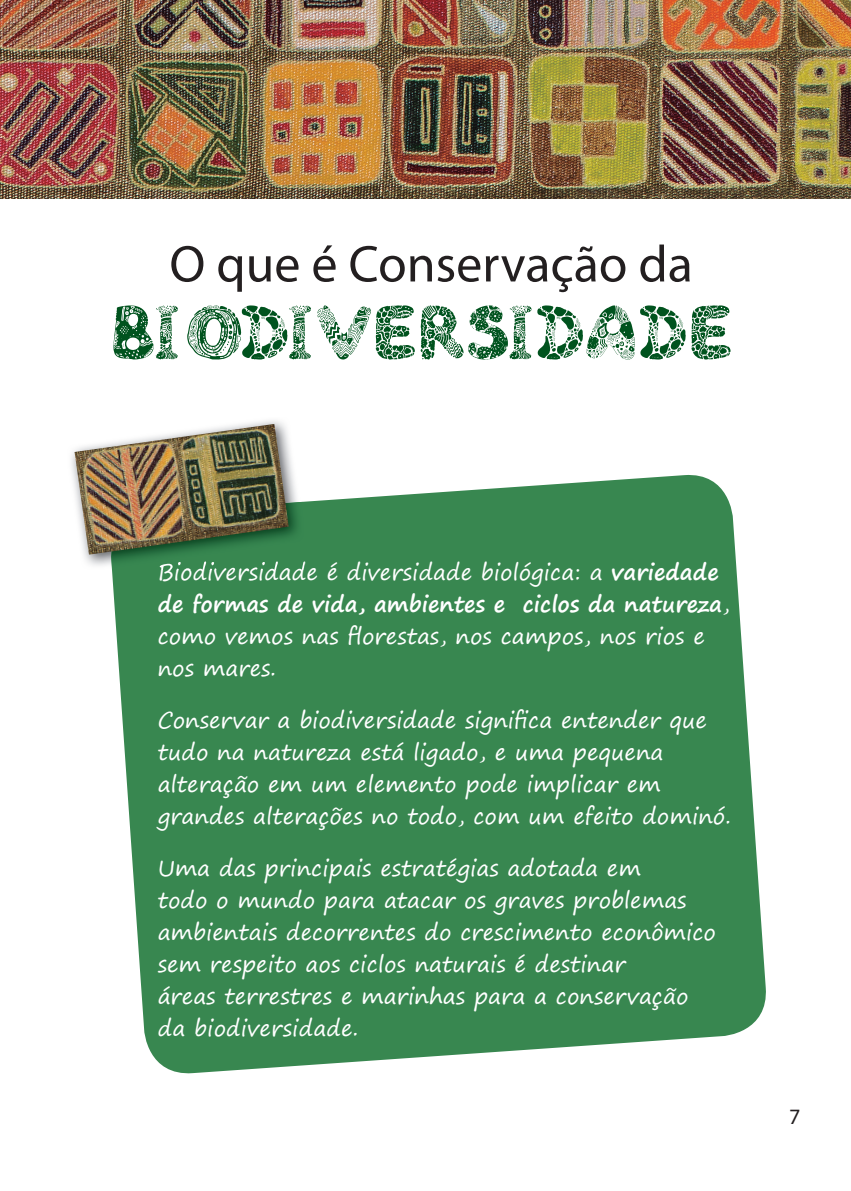
<style>
.page{position:relative;width:851px;height:1191px;background:#fff}
.page>*{position:absolute;margin:0;border:0;box-sizing:border-box;transform-origin:0 0}
.t1{font:54px "Filled ABC";letter-spacing:-.025em;color:#00531e}
.t2{font:52px "Myriad Pro";color:#231f20}
.t3{font:22px/32px "Segoe Print";color:#fff}
.t4{font:22px "Myriad Pro";color:#231f20}
.s1{font-weight:700}
</style>
<div class="page">
<img style="left:0;top:0;width:850px;height:198px">
<svg style="left:112px;top:475px;width:654px;height:599px;background:#4b9261"></svg>
<img style="left:71px;top:420px;width:232px;height:146px">
<img style="left:108px;top:502px;width:195px;height:67px">
<img style="left:160px;top:561px;width:143px;height:8px">
<img style="left:75px;top:424px;width:214px;height:130px">
<h2 class="t2" style="left:169px;top:232px;width:525px">O que é Conservação da</h2>
<h1 class="t1" style="left:111px;top:302px;width:623px">BIODIVERSIDADE</h1>
<p class="t3" style="left:158px;top:555px;width:573px">Biodiversidade é diversidade biológica: a <span class="s1">variedade de formas de vida, ambientes e ciclos da natureza</span>, como vemos nas florestas, nos campos, nos rios e nos mares.</p>
<p class="t3" style="left:158px;top:703px;width:574px">Conservar a biodiversidade significa entender que tudo na natureza está ligado, e uma pequena alteração em um elemento pode implicar em grandes alterações no todo, com um efeito dominó.</p>
<p class="t3" style="left:158px;top:851px;width:559px">Uma das principais estratégias adotada em<br>todo o mundo para atacar os graves problemas ambientais decorrentes do crescimento econômico sem respeito aos ciclos naturais é destinar<br>áreas terrestres e marinhas para a conservação da biodiversidade.</p>
<p class="t4" style="left:789px;top:1103px;width:13px">7</p>
</div>
